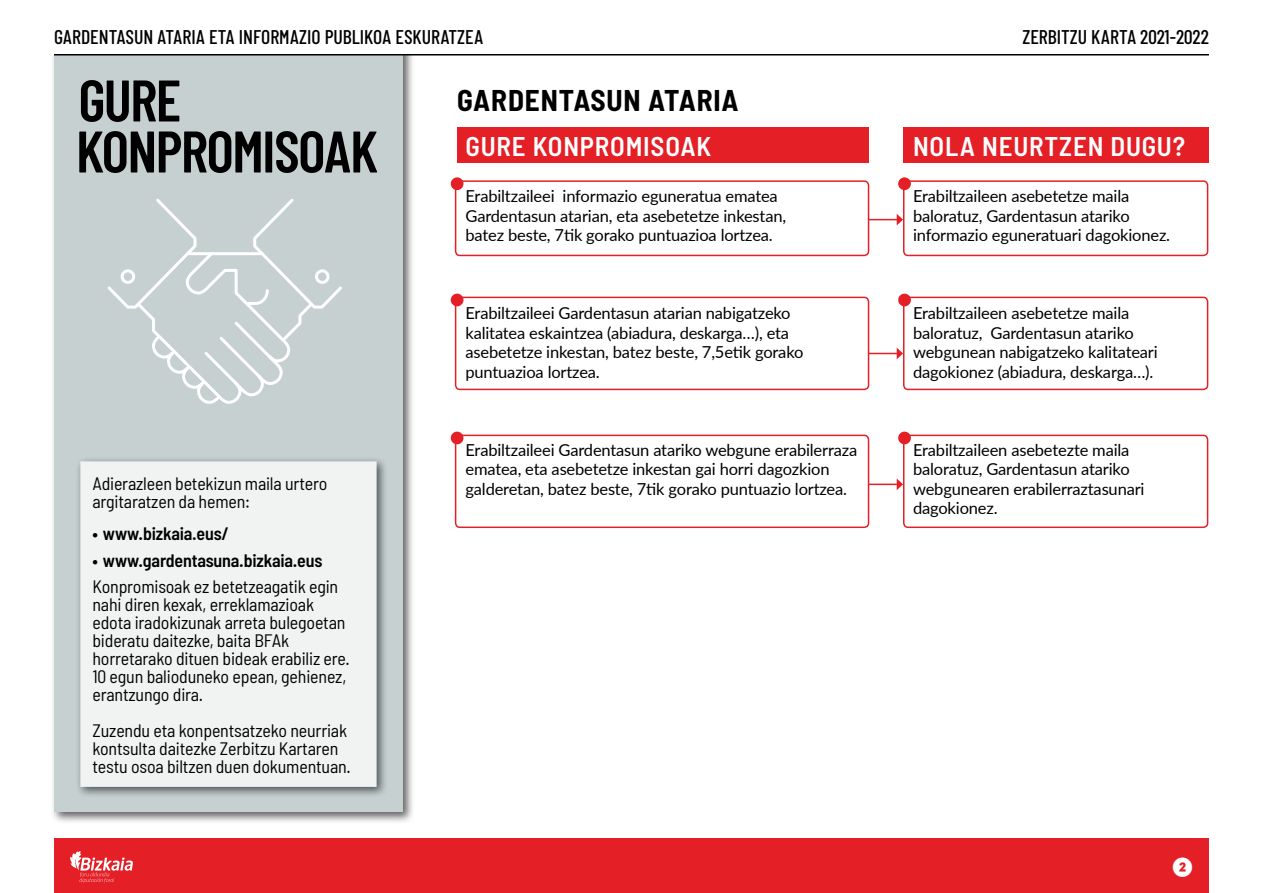
<style>
.page{position:relative;width:1263px;height:893px;background:#fff}
.page>*{position:absolute;margin:0;border:0;box-sizing:border-box;transform-origin:0 0}
.t1{font:600 58.5px/51px "Barlow Condensed";letter-spacing:-.025em;color:#000}
.t2{font:700 semi-condensed 29.25px "Barlow";letter-spacing:.03em;color:#000}
.t3{font:600 semi-condensed 27px "Barlow";letter-spacing:.03em;color:#fff}
.t4{font:500 19.8px "Barlow Condensed";color:#000}
.t5{font:semi-condensed 18px/18px "Barlow";letter-spacing:-.01em;color:#000}
.t6{font:600 semi-condensed 18px "Barlow";letter-spacing:-.01em;color:#000}
.t7{font:800 18px "Lato";color:#fff}
.t8{font:16.5px/19.5px "Lato";letter-spacing:-.01em;color:#000}
</style>
<div class="page">
<div style="left:50px;top:0;width:366px;height:824px;background:#000;opacity:.62"></div>
<div style="left:54px;top:0;width:349px;height:812px;background:#c6d0d0"></div>
<div style="left:0;top:0;width:451px;height:54px;background:#fff"></div>
<div style="left:457px;top:128px;width:411px;height:35px;background:#e41f26"></div>
<div style="left:903px;top:128px;width:306px;height:35px;background:#e41f26"></div>
<hr style="left:54px;top:54px;width:1155px;height:2px;background:#000">
<div style="left:54px;top:839px;width:1155px;height:54px;background:#e41f26"></div>
<svg style="left:70px;top:851px;width:63px;height:32px"></svg>
<div style="left:75px;top:456px;width:313px;height:342px;background:#000;opacity:.76"></div>
<div style="left:80px;top:461px;width:297px;height:326px;background:#f1f3f3;border:2px solid #fff"></div>
<svg style="left:108px;top:199px;width:234px;height:205px"></svg>
<div style="left:121px;top:269px;width:14px;height:15px;border:3px solid #fff;border-radius:50%"></div>
<div style="left:315px;top:269px;width:14px;height:15px;border:3px solid #fff;border-radius:50%"></div>
<div style="left:455px;top:180px;width:414px;height:76px;border:2px solid #e41f26;border-radius:4px"></div>
<div style="left:455px;top:297px;width:414px;height:93px;border:2px solid #e41f26;border-radius:4px"></div>
<div style="left:455px;top:435px;width:414px;height:93px;border:2px solid #e41f26;border-radius:4px"></div>
<div style="left:903px;top:180px;width:305px;height:76px;border:2px solid #e41f26;border-radius:4px"></div>
<div style="left:903px;top:297px;width:305px;height:93px;border:2px solid #e41f26;border-radius:4px"></div>
<div style="left:903px;top:435px;width:305px;height:93px;border:2px solid #e41f26;border-radius:4px"></div>
<div style="left:898px;top:177px;width:13px;height:13px;background:#e41f26;border-radius:50%"></div>
<div style="left:898px;top:294px;width:13px;height:12px;background:#e41f26;border-radius:50%"></div>
<div style="left:898px;top:432px;width:13px;height:12px;background:#e41f26;border-radius:50%"></div>
<div style="left:451px;top:177px;width:12px;height:13px;background:#e41f26;border-radius:50%"></div>
<div style="left:451px;top:294px;width:12px;height:12px;background:#e41f26;border-radius:50%"></div>
<div style="left:451px;top:432px;width:12px;height:12px;background:#e41f26;border-radius:50%"></div>
<svg style="left:868px;top:214px;width:35px;height:11px"></svg>
<svg style="left:868px;top:348px;width:35px;height:11px"></svg>
<svg style="left:868px;top:478px;width:35px;height:12px"></svg>
<p class="t4" style="left:54px;top:25px;width:121px">GARDENTASUN ATARIA</p>
<p class="t4" style="left:209px;top:25px;width:214px">ETA INFORMAZIO PUBLIKOA ESKURATZEA</p>
<p class="t4" style="left:1022px;top:25px;width:188px">ZERBITZU KARTA 2021-2022</p>
<h1 class="t1" style="left:76px;top:73px;width:303px">GURE<br>KONPROMISOAK</h1>
<p class="t5" style="left:92px;top:474px;width:236px">Adierazleen betekizun maila urtero argitaratzen da hemen:</p>
<p class="t6" style="left:92px;top:523px;width:138px">• www.bizkaia.eus/</p>
<p class="t6" style="left:92px;top:549px;width:231px">• www.gardentasuna.bizkaia.eus</p>
<p class="t5" style="left:92px;top:577px;width:259px">Konpromisoak ez betetzeagatik egin nahi diren kexak, erreklamazioak edota iradokizunak arreta bulegoetan bideratu daitezke, baita BFAk horretarako dituen bideak erabiliz ere.<br>10 egun balioduneko epean, gehienez, erantzungo dira.</p>
<p class="t5" style="left:92px;top:721px;width:260px">Zuzendu eta konpentsatzeko neurriak kontsulta daitezke Zerbitzu Kartaren testu osoa biltzen duen dokumentuan.</p>
<h2 class="t2" style="left:457px;top:83px;width:283px">GARDENTASUN ATARIA</h2>
<h3 class="t3" style="left:466px;top:129px;width:247px">GURE KONPROMISOAK</h3>
<h3 class="t3" style="left:913px;top:129px;width:85px">Nola neur</h3>
<h3 class="t3" style="left:1044px;top:129px;width:30px">tzen</h3>
<h3 class="t3" style="left:1110px;top:129px;width:16px">dugu</h3>
<h3 class="t3" style="left:1173px;top:129px;width:14px">?</h3>
<p class="t8" style="left:465px;top:186px;width:322px">Erabiltzaileei informazio eguneratua ematea<br>Gardentasun atarian, eta asebetetze inkestan, batez beste, 7tik gorako puntuazioa lortzea.</p>
<p class="t8" style="left:465px;top:303px;width:339px">Erabiltzaileei Gardentasun atarian nabigatzeko kalitatea eskaintzea (abiadura, deskarga…), eta asebetetze inkestan, batez beste, 7,5etik gorako puntuazioa lortzea.</p>
<p class="t8" style="left:465px;top:439px;width:393px">Erabiltzaileei Gardentasun atariko webgune erabilerraza ematea, eta asebetetze inkestan gai horri dagozkion galderetan, batez beste, 7tik gorako puntuazio lortzea.</p>
<p class="t8" style="left:913px;top:186px;width:259px">Erabiltzaileen asebetetze maila baloratuz, Gardentasun atariko informazio eguneratuari dagokionez.</p>
<p class="t8" style="left:913px;top:303px;width:246px">Erabiltzaileen asebetetze maila baloratuz, Gardentasun atariko webgunean nabigatzeko kalitateari dagokionez (abiadura, deskarga…).</p>
<p class="t8" style="left:913px;top:439px;width:233px">Erabiltzaileen asebetezte maila baloratuz, Gardentasun atariko webgunearen erabilerraztasunari dagokionez.</p>
<p class="t7" style="left:1172px;top:853px;width:22px">❷</p>
</div>
